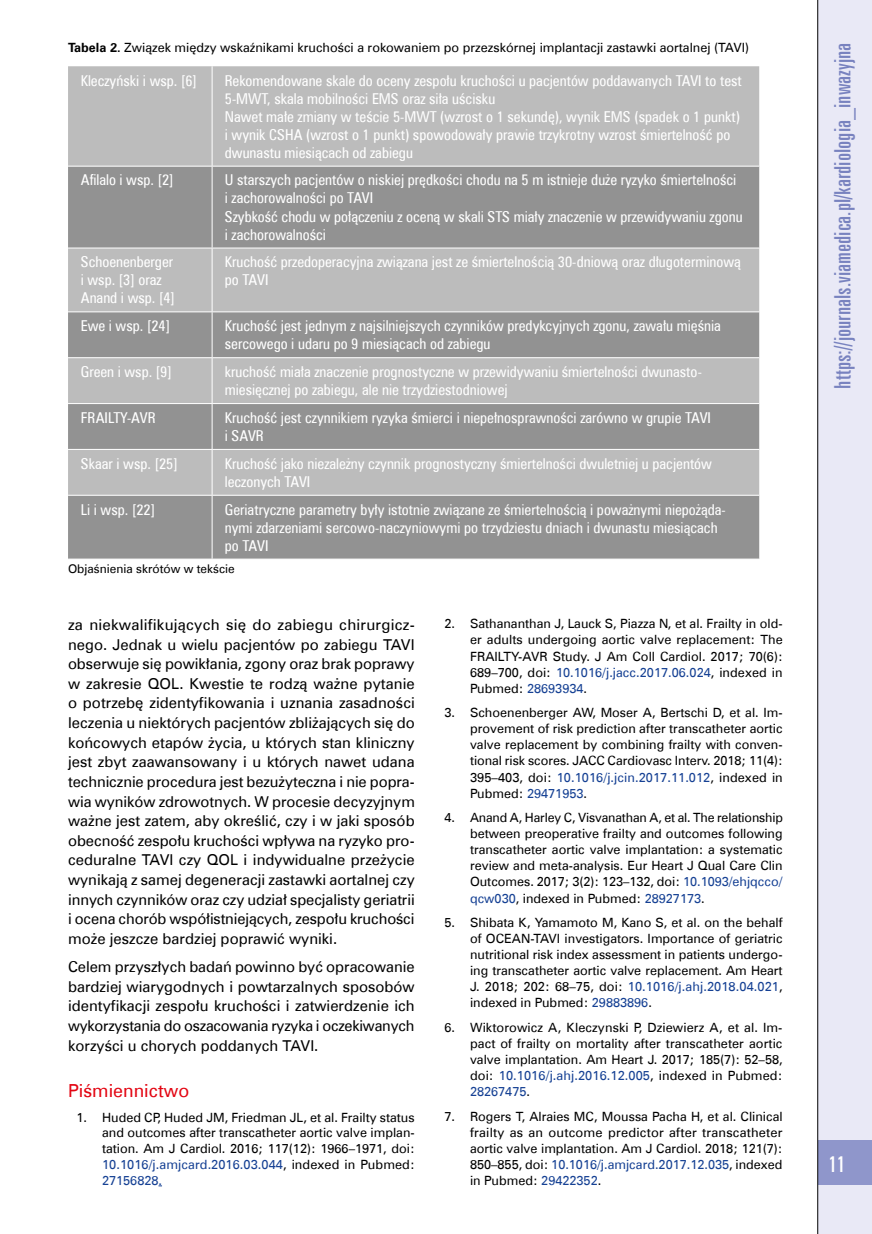
<style>
.page{position:relative;width:872px;height:1234px;background:#fff}
.page>*{position:absolute;margin:0;border:0;box-sizing:border-box;transform-origin:0 0}
.t1{font:22.5px "Zurich X Cn EU";color:#7882bf;scale:1.07 1}
.t2{font:22.5px "Zurich X Cn EU";color:#fff;scale:1.07 1}
.t3{font:18px "Zurich EU";color:#e30613}
.t4{font:15px/18px "Zurich Cn EU";color:#fff}
.t5{font:15px/19.6px "Zurich EU";color:#000;text-align:justify}
.t6{font:12.75px/16px "Zurich EU";color:#000;text-align:justify}
.t7{font:12px "Zurich EU";color:#000}
.s1{font-weight:700}
.s2{color:#164194}
</style>
<div class="page">
<div style="left:817px;top:0;width:55px;height:1233px;background:#e9e9f6"></div>
<div style="left:817px;top:1140px;width:55px;height:44px;background:#8f96cb"></div>
<hr style="left:817px;top:0;width:1px;height:1233px;background:#000">
<div style="left:68px;top:66px;width:691px;height:100px;background:#bcbcbc"></div>
<svg style="left:68px;top:167px;width:691px;height:391px;background:#a3a3a3"></svg>
<hr style="left:212px;top:66px;width:1px;height:100px;background:#fff">
<hr style="left:212px;top:166px;width:1px;height:81px;background:#fff">
<hr style="left:212px;top:248px;width:1px;height:63px;background:#fff">
<hr style="left:212px;top:312px;width:1px;height:45px;background:#fff">
<hr style="left:212px;top:358px;width:1px;height:45px;background:#fff">
<hr style="left:212px;top:404px;width:1px;height:45px;background:#fff">
<hr style="left:212px;top:449px;width:1px;height:46px;background:#fff">
<hr style="left:212px;top:495px;width:1px;height:63px;background:#fff">
<hr style="left:68px;top:247px;width:144px;height:1px;background:#fff">
<hr style="left:212px;top:247px;width:547px;height:1px;background:#fff">
<hr style="left:68px;top:311px;width:144px;height:1px;background:#fff">
<hr style="left:212px;top:311px;width:547px;height:1px;background:#fff">
<hr style="left:68px;top:357px;width:144px;height:1px;background:#fff">
<hr style="left:212px;top:357px;width:547px;height:1px;background:#fff">
<hr style="left:68px;top:403px;width:144px;height:1px;background:#fff">
<hr style="left:212px;top:403px;width:547px;height:1px;background:#fff">
<hr style="left:68px;top:449px;width:144px;height:1px;background:#fff">
<hr style="left:212px;top:449px;width:547px;height:1px;background:#fff">
<hr style="left:68px;top:495px;width:144px;height:1px;background:#fff">
<hr style="left:212px;top:495px;width:547px;height:1px;background:#fff">
<p class="t6" style="left:68px;top:39px;width:682px"><span class="s1">Tabela 2.</span> Związek między wskaźnikami kruchości a rokowaniem po przezskórnej implantacji zastawki aortalnej (TAVI)</p>
<p class="t4" style="left:81px;top:71px;width:118px">Kleczyński i wsp. [6]</p>
<p class="t4" style="left:225px;top:71px;width:518px">Rekomendowane skale do oceny zespołu kruchości u pacjentów poddawanych TAVI to test 5-MWT, skala mobilności EMS oraz siła uścisku<br>Nawet małe zmiany w teście 5-MWT (wzrost o 1 sekundę), wynik EMS (spadek o 1 punkt) i wynik CSHA (wzrost o 1 punkt) spowodowały prawie trzykrotny wzrost śmiertelność po dwunastu miesiącach od zabiegu</p>
<p class="t4" style="left:81px;top:171px;width:94px">Afilalo i wsp. [2]</p>
<p class="t4" style="left:225px;top:171px;width:519px">U starszych pacjentów o niskiej prędkości chodu na 5 m istnieje duże ryzyko śmiertelności i zachorowalności po TAVI<br>Szybkość chodu w połączeniu z oceną w skali STS miały znaczenie w przewidywaniu zgonu i zachorowalności</p>
<p class="t4" style="left:81px;top:253px;width:96px">Schoenenberger i wsp. [3] oraz<br>Anand i wsp. [4]</p>
<p class="t4" style="left:225px;top:253px;width:517px">Kruchość przedoperacyjna związana jest ze śmiertelnością 30-dniową oraz długoterminową po TAVI</p>
<p class="t4" style="left:81px;top:317px;width:91px">Ewe i wsp. [24]</p>
<p class="t4" style="left:225px;top:317px;width:497px">Kruchość jest jednym z najsilniejszych czynników predykcyjnych zgonu, zawału mięśnia sercowego i udaru po 9 miesiącach od zabiegu</p>
<p class="t4" style="left:81px;top:362px;width:92px">Green i wsp. [9]</p>
<p class="t4" style="left:225px;top:362px;width:478px">kruchość miała znaczenie prognostyczne w przewidywaniu śmiertelności dwunasto&shy;miesięcznej po zabiegu, ale nie trzydziestodniowej</p>
<p class="t4" style="left:81px;top:408px;width:76px">FRAILTY-AVR</p>
<p class="t4" style="left:225px;top:408px;width:487px">Kruchość jest czynnikiem ryzyka śmierci i niepełnosprawności zarówno w grupie TAVI i SAVR</p>
<p class="t4" style="left:81px;top:454px;width:98px">Skaar i wsp. [25]</p>
<p class="t4" style="left:225px;top:454px;width:488px">Kruchość jako niezależny czynnik prognostyczny śmiertelności dwuletniej u pacjentów leczonych TAVI</p>
<p class="t4" style="left:81px;top:500px;width:76px">Li i wsp. [22]</p>
<p class="t4" style="left:225px;top:500px;width:502px">Geriatryczne parametry były istotnie związane ze śmiertelnością i poważnymi niepożąda&shy;nymi zdarzeniami sercowo-naczyniowymi po trzydziestu dniach i dwunastu miesiącach po TAVI</p>
<p class="t7" style="left:68px;top:561px;width:168px">Objaśnienia skrótów w tekście</p>
<p class="t5" style="left:68px;top:614px;width:348px">za niekwalifikujących się do zabiegu chirurgicz&shy;nego. Jednak u wielu pacjentów po zabiegu TAVI obserwuje się powikłania, zgony oraz brak poprawy w zakresie QOL. Kwestie te rodzą ważne pytanie o potrzebę zidentyfikowania i uznania zasadności leczenia u niektórych pacjentów zbliżających się do końcowych etapów życia, u których stan kliniczny jest zbyt zaawansowany i u których nawet udana technicznie procedura jest bezużyteczna i nie popra&shy;wia wyników zdrowotnych. W procesie decyzyjnym ważne jest zatem, aby określić, czy i w jaki sposób obecność zespołu kruchości wpływa na ryzyko pro&shy;ceduralne TAVI czy QOL i indywidualne przeżycie wynikają z samej degeneracji zastawki aortalnej czy innych czynników oraz czy udział specjalisty geriatrii i ocena chorób współistniejących, zespołu kruchości może jeszcze bardziej poprawić wyniki.</p>
<p class="t5" style="left:68px;top:956px;width:348px">Celem przyszłych badań powinno być opracowanie bardziej wiarygodnych i powtarzalnych sposobów identyfikacji zespołu kruchości i zatwierdzenie ich wykorzystania do oszacowania ryzyka i oczekiwanych korzyści u chorych poddanych TAVI.</p>
<h2 class="t3" style="left:68px;top:1079px;width:123px">Piśmiennictwo</h2>
<p class="t6" style="left:102px;top:1108px;width:314px;text-indent:-26px">1. Huded CP, Huded JM, Friedman JL, et al. Frailty status and outcomes after transcatheter aortic valve implan&shy;tation. Am J Cardiol. 2016; 117(12): 1966–1971, doi:<br><span class="s2">10.1016/j.amjcard.2016.03.044</span>, indexed in Pubmed:<br><span class="s2">27156828.</span></p>
<p class="t6" style="left:470px;top:615px;width:314px;text-indent:-26px">2. Sathananthan J, Lauck S, Piazza N, et al. Frailty in old&shy;er adults undergoing aortic valve replacement: The FRAILTY-AVR Study. J Am Coll Cardiol. 2017; 70(6):<br>689–700, doi: <span class="s2">10.1016/j.jacc.2017.06.024</span>, indexed in Pubmed: <span class="s2">28693934</span>.</p>
<p class="t6" style="left:470px;top:704px;width:314px;text-indent:-26px">3. Schoenenberger AW, Moser A, Bertschi D, et al. Im&shy;provement of risk prediction after transcatheter aortic valve replacement by combining frailty with conven&shy;tional risk scores. JACC Cardiovasc Interv. 2018; 11(4):<br>395–403, doi: <span class="s2">10.1016/j.jcin.2017.11.012</span>, indexed in Pubmed: <span class="s2">29471953</span>.</p>
<p class="t6" style="left:470px;top:809px;width:314px;text-indent:-26px">4. Anand A, Harley C, Visvanathan A, et al. The relationship between preoperative frailty and outcomes following transcatheter aortic valve implantation: a systematic review and meta-analysis. Eur Heart J Qual Care Clin Outcomes. 2017; 3(2): 123–132, doi: <span class="s2">10.1093/ehjqcco/ qcw030</span>, indexed in Pubmed: <span class="s2">28927173</span>.</p>
<p class="t6" style="left:470px;top:914px;width:314px;text-indent:-26px">5. Shibata K, Yamamoto M, Kano S, et al. on the behalf of OCEAN-TAVI investigators. Importance of geriatric nutritional risk index assessment in patients undergo&shy;ing transcatheter aortic valve replacement. Am Heart J. 2018; 202: 68–75, doi: <span class="s2">10.1016/j.ahj.2018.04.021</span>, indexed in Pubmed: <span class="s2">29883896</span>.</p>
<p class="t6" style="left:470px;top:1018px;width:314px;text-indent:-26px">6. Wiktorowicz A, Kleczynski P, Dziewierz A, et al. Im&shy;pact of frailty on mortality after transcatheter aortic valve implantation. Am Heart J. 2017; 185(7): 52–58, doi: <span class="s2">10.1016/j.ahj.2016.12.005</span>, indexed in Pubmed:<br><span class="s2">28267475</span>.</p>
<p class="t6" style="left:470px;top:1107px;width:314px;text-indent:-26px">7. Rogers T, Alraies MC, Moussa Pacha H, et al. Clinical frailty as an outcome predictor after transcatheter aortic valve implantation. Am J Cardiol. 2018; 121(7):<br>850–855, doi: <span class="s2">10.1016/j.amjcard.2017.12.035</span>, indexed in Pubmed: <span class="s2">29422352</span>.</p>
<h1 class="t1" style="left:829px;top:388px;width:325px;rotate:-90deg">https://journals.viamedica.pl/kardiologia_inwazyjna</h1>
<h1 class="t2" style="left:828px;top:1150px;width:17px">11</h1>
</div>
